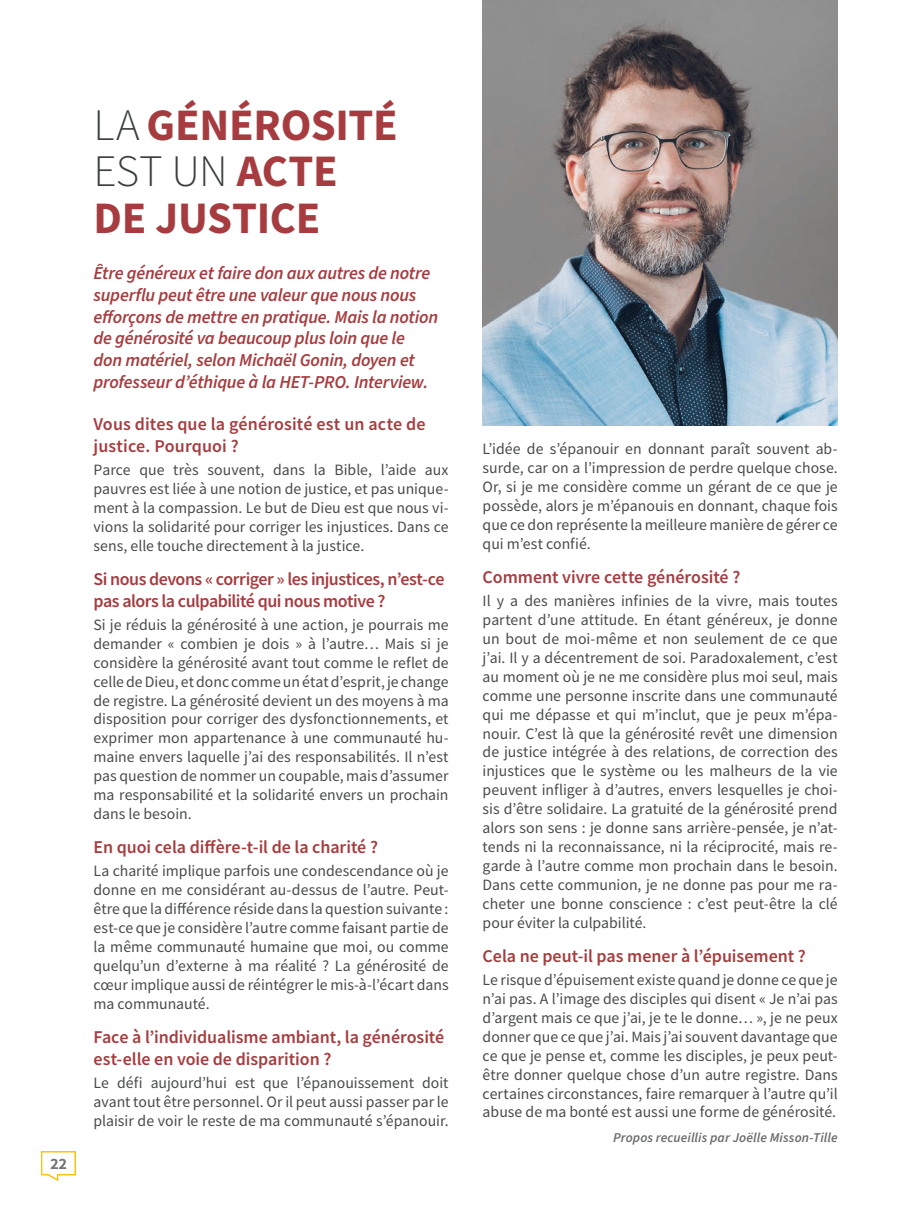
<style>
.page{position:relative;width:910px;height:1208px;background:#fff}
.page>*{position:absolute;margin:0;border:0;box-sizing:border-box;transform-origin:0 0}
.Title_2{font:700 45px/46.5px "Source Sans Pro";letter-spacing:-.005em;color:#a63c3f}
.Chapô{font:italic 600 18.15px/21.8px "Source Sans Pro";letter-spacing:-.015em;color:#a63c3f}
.Titre_3{font:600 18px/21.6px "Source Sans Pro";letter-spacing:-.005em;color:#a63c3f}
.Titre_3-2{font:600 18px/21.6px "Source Sans Pro";letter-spacing:-.03em;color:#a63c3f}
.Paragraph{font:15.75px/18.9px "Source Sans Pro";color:#494b4b;text-align:justify}
.t1{font:600 15.75px "Source Sans Pro";color:#747778}
.Author{font:italic 600 13.5px "Source Sans Pro";letter-spacing:.01em;color:#6c6d70}
.s1{font-weight:300;color:#3c3f3f}
</style>
<div class="page">
<img style="left:483px;top:0;width:355px;height:425px">
<svg style="left:41px;top:1151px;width:35px;height:30px"></svg>
<p class="t1" style="left:50px;top:1153px;width:18px">22</p>
<p class="Title_2" style="left:94px;top:101px;width:306px"><span class="s1">LA</span> GÉNÉROSITÉ<br><span class="s1">EST UN</span> ACTE<br>DE JUSTICE</p>
<p class="Chapô" style="left:94px;top:263px;width:346px">Être généreux et faire don aux autres de notre superflu peut être une valeur que nous nous efforçons de mettre en pratique. Mais la notion de générosité va beaucoup plus loin que le don matériel, selon Michaël Gonin, doyen et professeur d’éthique à la HET-PRO. Interview.</p>
<p class="Titre_3" style="left:94px;top:413px;width:334px">Vous dites que la générosité est un acte de justice. Pourquoi ?</p>
<p class="Paragraph" style="left:94px;top:460px;width:357px">Parce que très souvent, dans la Bible, l’aide aux pauvres est liée à une notion de justice, et pas unique&shy;ment à la compassion. Le but de Dieu est que nous vi&shy;vions la solidarité pour corriger les injustices. Dans ce sens, elle touche directement à la justice.</p>
<p class="Titre_3-2" style="left:94px;top:568px;width:353px">Si nous devons « corriger » les injustices, n’est-ce pas alors la culpabilité qui nous motive ?</p>
<p class="Paragraph" style="left:94px;top:615px;width:357px">Si je réduis la générosité à une action, je pourrais me demander « combien je dois » à l’autre… Mais si je considère la générosité avant tout comme le reflet de celle de Dieu, et donc comme un état d’esprit, je change de registre. La générosité devient un des moyens à ma disposition pour corriger des dysfonctionnements, et exprimer mon appartenance à une communauté hu&shy;maine envers laquelle j’ai des responsabilités. Il n’est pas question de nommer un coupable, mais d’assumer ma responsabilité et la solidarité envers un prochain dans le besoin.</p>
<p class="Titre_3" style="left:94px;top:836px;width:286px">En quoi cela diffère-t-il de la charité ?</p>
<p class="Paragraph" style="left:94px;top:861px;width:357px">La charité implique parfois une condescendance où je donne en me considérant au-dessus de l’autre. Peut&shy;être que la différence réside dans la question suivante : est-ce que je considère l’autre comme faisant partie de la même communauté humaine que moi, ou comme quelqu’un d’externe à ma réalité ? La générosité de cœur implique aussi de réintégrer le mis-à-l’écart dans ma communauté.</p>
<p class="Titre_3" style="left:94px;top:1026px;width:352px">Face à l’individualisme ambiant, la générosité est-elle en voie de disparition ?</p>
<p class="Paragraph" style="left:94px;top:1073px;width:357px">Le défi aujourd’hui est que l’épanouissement doit avant tout être personnel. Or il peut aussi passer par le plaisir de voir le reste de ma communauté s’épanouir.</p>
<p class="Paragraph" style="left:483px;top:439px;width:357px">L’idée de s’épanouir en donnant paraît souvent ab&shy;surde, car on a l’impression de perdre quelque chose.<br>Or, si je me considère comme un gérant de ce que je possède, alors je m’épanouis en donnant, chaque fois que ce don représente la meilleure manière de gérer ce qui m’est confié.</p>
<p class="Titre_3" style="left:483px;top:566px;width:259px">Comment vivre cette générosité ?</p>
<p class="Paragraph" style="left:483px;top:591px;width:357px">Il y a des manières infinies de la vivre, mais toutes partent d’une attitude. En étant généreux, je donne un bout de moi-même et non seulement de ce que j’ai. Il y a décentrement de soi. Paradoxalement, c’est au moment où je ne me considère plus moi seul, mais comme une personne inscrite dans une communauté qui me dépasse et qui m’inclut, que je peux m’épa&shy;nouir. C’est là que la générosité revêt une dimension de justice intégrée à des relations, de correction des injustices que le système ou les malheurs de la vie peuvent infliger à d’autres, envers lesquelles je choi&shy;sis d’être solidaire. La gratuité de la générosité prend alors son sens : je donne sans arrière-pensée, je n’at&shy;tends ni la reconnaissance, ni la réciprocité, mais re&shy;garde à l’autre comme mon prochain dans le besoin.<br>Dans cette communion, je ne donne pas pour me ra&shy;cheter une bonne conscience : c’est peut-être la clé pour éviter la culpabilité.</p>
<p class="Titre_3" style="left:483px;top:945px;width:325px">Cela ne peut-il pas mener à l’épuisement ?</p>
<p class="Paragraph" style="left:483px;top:970px;width:357px">Le risque d’épuisement existe quand je donne ce que je n’ai pas. A l’image des disciples qui disent « Je n’ai pas d’argent mais ce que j’ai, je te le donne… », je ne peux donner que ce que j’ai. Mais j’ai souvent davantage que ce que je pense et, comme les disciples, je peux peut&shy;être donner quelque chose d’un autre registre. Dans certaines circonstances, faire remarquer à l’autre qu’il abuse de ma bonté est aussi une forme de générosité.</p>
<p class="Author" style="left:613px;top:1128px;width:226px">Propos recueillis par Joëlle Misson-Tille</p>
</div>
